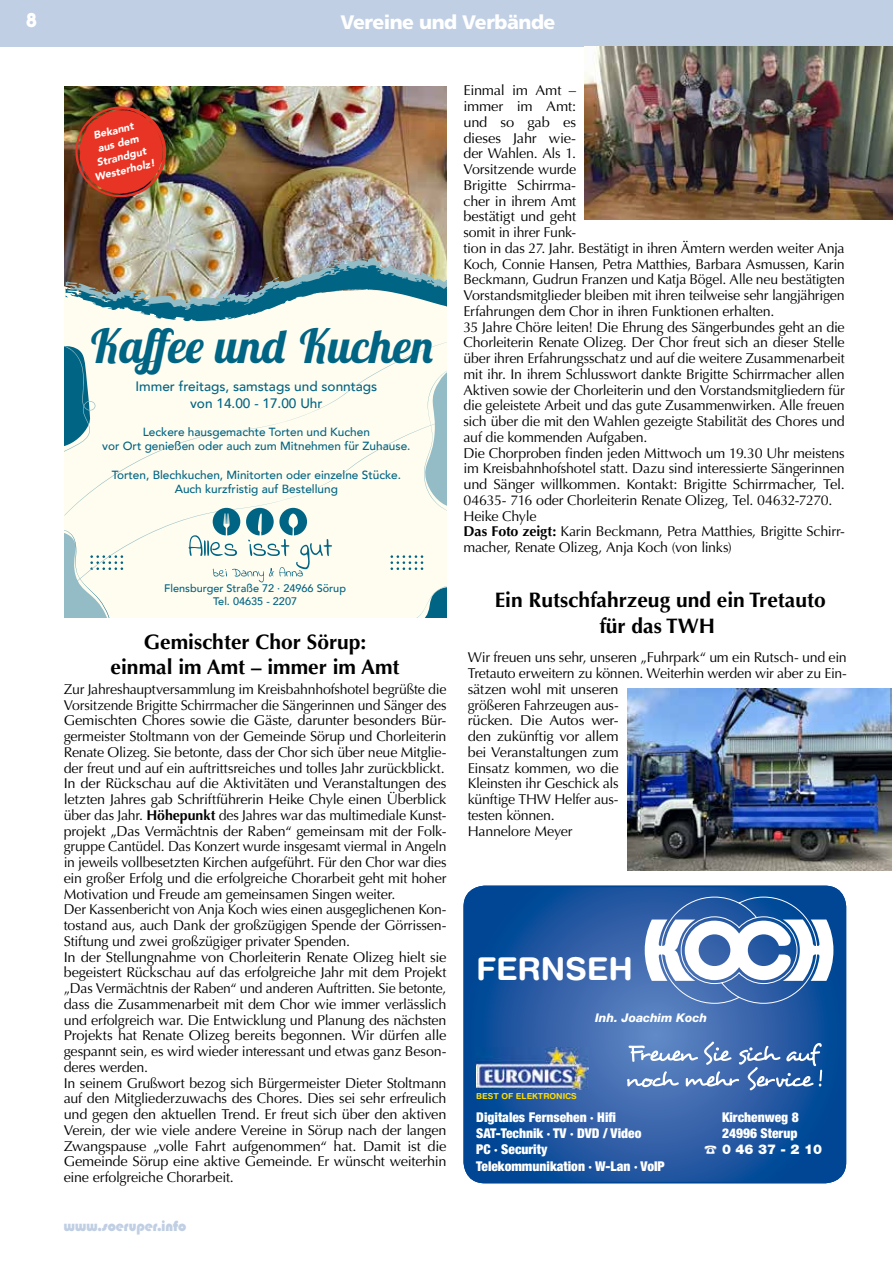
<style>
.page{position:relative;width:893px;height:1263px;background:#fff}
.page>*{position:absolute;margin:0;border:0;box-sizing:border-box;transform-origin:0 0}
.t1{font:italic 700 46.95px "Lobster Two";color:#006484}
.t2{font:700 31.5px "Helvetica Rounded LT Std";color:#fff}
.t3{font:700 21px/25.2px "Optima";color:#000;text-align:center}
.t4{font:900 19.5px "Frutiger LT Std";letter-spacing:-.025em;color:#fff}
.t5{font:900 19.5px "Blippo BT";color:#fff}
.t6{font:14.25px/15.8px "Optima";letter-spacing:-.015em;color:#000}
.t7{font:900 14.25px "Blippo BT";color:#c0cfe4}
.t8{font:500 13.65px/16.4px "Avenir";color:#006484;text-align:center}
.t9{font:900 condensed 13.5px/16.2px "Helvetica Neue LT Std";color:#fff}
.t10{font:italic 800 12px "Helvetica Neue LT Std";color:#fff}
.t11{font:500 11.85px/14.2px "Avenir";color:#006484;text-align:center}
.t12{font:500 10.95px/13px "Avenir";color:#006484;text-align:center}
.t13{font:italic 900 10.65px/13.6px "Avenir";color:#fff;text-align:center}
.t14{font:700 8.25px "Helvetica Rounded LT Std";color:#ffdc00}
.s1{font-weight:700}
.s2{font-stretch:normal}
</style>
<div class="page">
<div style="left:0;top:0;width:893px;height:47px;background:#c0cfe4"></div>
<img style="left:64px;top:86px;width:382px;height:171px">
<div style="left:64px;top:257px;width:382px;height:361px;background:#fffdef"></div>
<img style="left:66px;top:257px;width:381px;height:64px">
<div style="left:64px;top:341px;width:382px;height:78px;background:#fffdef"></div>
<div style="left:64px;top:419px;width:382px;height:175px;background:#fffdef"></div>
<svg style="left:422px;top:369px;width:24px;height:143px"></svg>
<svg style="left:64px;top:530px;width:59px;height:88px"></svg>
<svg style="left:395px;top:585px;width:51px;height:33px"></svg>
<svg style="left:64px;top:346px;width:32px;height:106px"></svg>
<img style="left:69px;top:100px;width:104px;height:104px">
<svg style="left:188px;top:508px;width:144px;height:74px"></svg>
<svg style="left:464px;top:886px;width:382px;height:297px;background:#245aa3"></svg>
<div style="left:463px;top:886px;width:383px;height:297px;border:2px solid #004695;border-radius:21px"></div>
<svg style="left:645px;top:896px;width:188px;height:108px"></svg>
<img style="left:476px;top:1047px;width:113px;height:42px">
<svg style="left:627px;top:1042px;width:195px;height:48px;background:#6085be"></svg>
<img style="left:627px;top:688px;width:264px;height:182px">
<img style="left:585px;top:47px;width:307px;height:173px">
<h3 class="t5" style="left:26px;top:8px;width:12px">8</h3>
<h3 class="t4" style="left:340px;top:10px;width:217px">Vereine und Verbände</h3>
<p class="t13" style="left:83px;top:131px;width:63px;rotate:-14deg">Bekannt<br>aus dem<br>Strandgut<br>Westerholz!</p>
<h1 class="t1" style="left:89px;top:316px;width:348px">Kaffee und Kuchen</h1>
<p class="t8" style="left:135px;top:378px;width:244px">Immer freitags, samstags und sonntags von 14.00 - 17.00 Uhr</p>
<p class="t11" style="left:102px;top:424px;width:310px">Leckere hausgemachte Torten und Kuchen<br>vor Ort genießen oder auch zum Mitnehmen für Zuhause.</p>
<p class="t11" style="left:112px;top:467px;width:291px">Torten, Blechkuchen, Minitorten oder einzelne Stücke.<br>Auch kurzfristig auf Bestellung</p>
<p class="t12" style="left:164px;top:581px;width:183px">Flensburger Straße 72 · 24966 Sörup<br>Tel. 04635 - 2207</p>
<h3 class="t3" style="left:111px;top:629px;width:290px">Gemischter Chor Sörup: einmal im Amt – immer im Amt</h3>
<p class="t6" style="left:64px;top:681px;width:384px">Zur Jahreshauptversammlung im Kreisbahnhofshotel begrüßte die Vorsitzende Brigitte Schirrmacher die Sängerinnen und Sänger des Gemischten Chores sowie die Gäste, darunter besonders Bür&shy;germeister Stoltmann von der Gemeinde Sörup und Chorleiterin Renate Olizeg. Sie betonte, dass der Chor sich über neue Mitglie&shy;der freut und auf ein auftrittsreiches und tolles Jahr zurückblickt.<br>In der Rückschau auf die Aktivitäten und Veranstaltungen des letzten Jahres gab Schriftführerin Heike Chyle einen Überblick über das Jahr. <span class="s1">Höhepunkt</span> des Jahres war das multimediale Kunst&shy;projekt „Das Vermächtnis der Raben“ gemeinsam mit der Folk&shy;gruppe Cantüdel. Das Konzert wurde insgesamt viermal in Angeln in jeweils vollbesetzten Kirchen aufgeführt. Für den Chor war dies ein großer Erfolg und die erfolgreiche Chorarbeit geht mit hoher Motivation und Freude am gemeinsamen Singen weiter.<br>Der Kassenbericht von Anja Koch wies einen ausgeglichenen Kon&shy;tostand aus, auch Dank der großzügigen Spende der Görrissen-Stiftung und zwei großzügiger privater Spenden.<br>In der Stellungnahme von Chorleiterin Renate Olizeg hielt sie begeistert Rückschau auf das erfolgreiche Jahr mit dem Projekt „Das Vermächtnis der Raben“ und anderen Auftritten. Sie betonte, dass die Zusammenarbeit mit dem Chor wie immer verlässlich und erfolgreich war. Die Entwicklung und Planung des nächsten Projekts hat Renate Olizeg bereits begonnen. Wir dürfen alle gespannt sein, es wird wieder interessant und etwas ganz Beson&shy;deres werden.<br>In seinem Grußwort bezog sich Bürgermeister Dieter Stoltmann auf den Mitgliederzuwachs des Chores. Dies sei sehr erfreulich und gegen den aktuellen Trend. Er freut sich über den aktiven Verein, der wie viele andere Vereine in Sörup nach der langen Zwangspause „volle Fahrt aufgenommen“ hat. Damit ist die Gemeinde Sörup eine aktive Gemeinde. Er wünscht weiterhin eine erfolgreiche Chorarbeit.</p>
<p class="t7" style="left:64px;top:1217px;width:124px">www.soeruper.info</p>
<p class="t6" style="left:463px;top:83px;width:383px">Einmal im Amt –<br>immer im Amt:<br>und so gab es<br>dieses Jahr wie-<br>der Wahlen. Als 1.<br>Vorsitzende wurde<br>Brigitte Schirrma-<br>cher in ihrem Amt<br>bestätigt und geht<br>somit in ihrer Funk-<br>tion in das 27. Jahr. Bestätigt in ihren Ämtern werden weiter Anja Koch, Connie Hansen, Petra Matthies, Barbara Asmussen, Karin Beckmann, Gudrun Franzen und Katja Bögel. Alle neu bestätigten Vorstandsmitglieder bleiben mit ihren teilweise sehr langjährigen Erfahrungen dem Chor in ihren Funktionen erhalten.<br>35 Jahre Chöre leiten! Die Ehrung des Sängerbundes geht an die Chorleiterin Renate Olizeg. Der Chor freut sich an dieser Stelle über ihren Erfahrungsschatz und auf die weitere Zusammenarbeit mit ihr. In ihrem Schlusswort dankte Brigitte Schirrmacher allen Aktiven sowie der Chorleiterin und den Vorstandsmitgliedern für die geleistete Arbeit und das gute Zusammenwirken. Alle freuen sich über die mit den Wahlen gezeigte Stabilität des Chores und auf die kommenden Aufgaben.<br>Die Chorproben finden jeden Mittwoch um 19.30 Uhr meistens im Kreisbahnhofshotel statt. Dazu sind interessierte Sängerinnen und Sänger willkommen. Kontakt: Brigitte Schirrmacher, Tel.<br>04635- 716 oder Chorleiterin Renate Olizeg, Tel. 04632-7270.<br>Heike Chyle<br><span class="s1">Das Foto zeigt:</span> Karin Beckmann, Petra Matthies, Brigitte Schirr&shy;macher, Renate Olizeg, Anja Koch (von links)</p>
<h3 class="t3" style="left:495px;top:588px;width:333px">Ein Rutschfahrzeug und ein Tretauto für das TWH</h3>
<p class="t6" style="left:468px;top:650px;width:381px">Wir freuen uns sehr, unseren „Fuhrpark“ um ein Rutsch- und ein<br>Tretauto erweitern zu können. Weiterhin werden wir aber zu Ein&shy;sätzen wohl mit unseren<br>größeren Fahrzeugen aus-<br>rücken. Die Autos wer-<br>den zukünftig vor allem<br>bei Veranstaltungen zum<br>Einsatz kommen, wo die<br>Kleinsten ihr Geschick als<br>künftige THW Helfer aus-<br>testen können.<br>Hannelore Meyer</p>
<h2 class="t2" style="left:476px;top:950px;width:158px">FERNSEH</h2>
<p class="t10" style="left:595px;top:1010px;width:113px">Inh. Joachim Koch</p>
<p class="t14" style="left:476px;top:1091px;width:102px">BEST OF ELEKTRONICS</p>
<p class="t9" style="left:476px;top:1109px;width:190px">Digitales Fernsehen · Hifi<br>SAT-Technik · TV · DVD / Video<br>PC · Security<br>Telekommunikation · W-Lan · VoIP</p>
<p class="t9" style="left:704px;top:1108px;width:120px;text-align:center">Kirchenweg 8<br>24996 Sterup<br>☎ <span class="s2">0 46 37 - 2 10</span></p>
</div>
